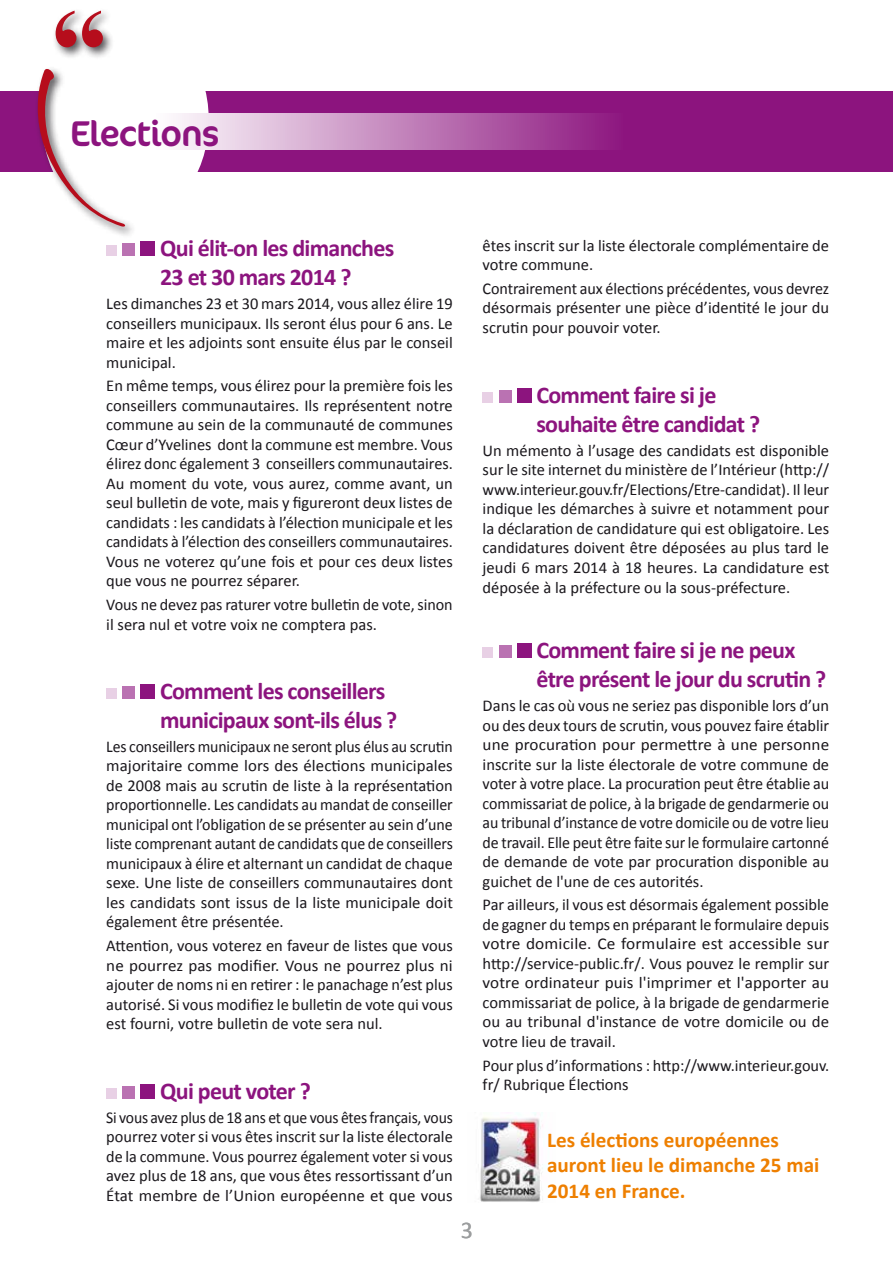
<style>
.page{position:relative;width:893px;height:1263px;background:#fff}
.page>*{position:absolute;margin:0;border:0;box-sizing:border-box;transform-origin:0 0}
.t1{font:700 112.5px "Times New Roman";color:#b60d1c}
.t2{font:36px "Cocon";letter-spacing:-.03em;color:#8c147e}
.t3{font:700 24px/28.8px "Calibri";letter-spacing:-.03em;color:#8c147e}
.t4{font:24px "Calibri";color:#9c9e9f}
.t5{font:700 21.15px/25.5px "Calibri";color:#ee7f00}
.t6{font:16.5px/19.5px "Calibri";color:#1a171c;text-align:justify}
.t7{font:16.5px/19.5px "Calibri";color:#1a171c;text-align:justify;scale:.96 1}
.t8{font:16.5px/19.5px "Calibri";color:#1a171c;text-align:justify;scale:.95 1}
</style>
<div class="page">
<div style="left:0;top:92px;width:893px;height:80px;background:#8c147e"></div>
<div style="left:42px;top:16px;width:167px;height:208px;background:#fff;border-radius:50%"></div>
<div style="left:52px;top:8px;width:63px;height:52px;background:#1a171c;opacity:.75"></div>
<div style="left:34px;top:65px;width:103px;height:174px;background:#1a171c;opacity:.75"></div>
<svg style="left:176px;top:114px;width:430px;height:36px;background:#c589be"></svg>
<div style="left:106px;top:245px;width:11px;height:11px;background:#e8d0e5"></div>
<div style="left:122px;top:243px;width:13px;height:13px;background:#ba72b2"></div>
<div style="left:141px;top:241px;width:14px;height:15px;background:#8c147e"></div>
<div style="left:106px;top:688px;width:11px;height:11px;background:#e8d0e5"></div>
<div style="left:122px;top:686px;width:13px;height:13px;background:#ba72b2"></div>
<div style="left:141px;top:684px;width:14px;height:15px;background:#8c147e"></div>
<div style="left:106px;top:1088px;width:11px;height:11px;background:#e8d0e5"></div>
<div style="left:122px;top:1086px;width:13px;height:13px;background:#ba72b2"></div>
<div style="left:141px;top:1084px;width:14px;height:15px;background:#8c147e"></div>
<div style="left:483px;top:392px;width:10px;height:11px;background:#e8d0e5"></div>
<div style="left:499px;top:390px;width:12px;height:13px;background:#ba72b2"></div>
<div style="left:517px;top:388px;width:15px;height:15px;background:#8c147e"></div>
<div style="left:483px;top:648px;width:10px;height:10px;background:#e8d0e5"></div>
<div style="left:499px;top:645px;width:12px;height:13px;background:#ba72b2"></div>
<div style="left:517px;top:643px;width:15px;height:15px;background:#8c147e"></div>
<img style="left:480px;top:1112px;width:63px;height:90px">
<svg style="left:28px;top:69px;width:109px;height:158px"></svg>
<h1 class="t1" style="left:51px;top:-29px;width:58px">“</h1>
<h2 class="t2" style="left:70px;top:112px;width:151px">Elections</h2>
<h3 class="t3" style="left:160px;top:233px;width:236px">Qui élit-on les dimanches<br>23 et 30 mars 2014 ?</h3>
<p class="t6" style="left:106px;top:293px;width:348px">Les dimanches 23 et 30 mars 2014, vous allez élire 19 conseillers municipaux. Ils seront élus pour 6 ans. Le maire et les adjoints sont ensuite élus par le conseil municipal.</p>
<p class="t6" style="left:106px;top:375px;width:348px">En même temps, vous élirez pour la première fois les conseillers communautaires. Ils représentent notre commune au sein de la communauté de communes Cœur d’Yvelines dont la commune est membre. Vous élirez donc également 3 conseillers communautaires.<br>Au moment du vote, vous aurez, comme avant, un seul bulletin de vote, mais y figureront deux listes de candidats : les candidats à l’élection municipale et les candidats à l’élection des conseillers communautaires.<br>Vous ne voterez qu’une fois et pour ces deux listes que vous ne pourrez séparer.</p>
<p class="t6" style="left:106px;top:594px;width:348px">Vous ne devez pas raturer votre bulletin de vote, sinon il sera nul et votre voix ne comptera pas.</p>
<h3 class="t3" style="left:160px;top:676px;width:239px">Comment les conseillers municipaux sont-ils élus ?</h3>
<p class="t7" style="left:106px;top:736px;width:363px">Les conseillers municipaux ne seront plus élus au scrutin majoritaire comme lors des élections municipales de 2008 mais au scrutin de liste à la représentation proportionnelle. Les candidats au mandat de conseiller municipal ont l’obligation de se présenter au sein d’une liste comprenant autant de candidats que de conseillers municipaux à élire et alternant un candidat de chaque sexe. Une liste de conseillers communautaires dont les candidats sont issus de la liste municipale doit également être présentée.</p>
<p class="t6" style="left:106px;top:935px;width:348px">Attention, vous voterez en faveur de listes que vous ne pourrez pas modifier. Vous ne pourrez plus ni ajouter de noms ni en retirer : le panachage n’est plus autorisé. Si vous modifiez le bulletin de vote qui vous est fourni, votre bulletin de vote sera nul.</p>
<h3 class="t3" style="left:160px;top:1075px;width:152px">Qui peut voter ?</h3>
<p class="t8" style="left:106px;top:1107px;width:366px">Si vous avez plus de 18 ans et que vous êtes français, vous pourrez voter si vous êtes inscrit sur la liste électorale de la commune. Vous pourrez également voter si vous avez plus de 18 ans, que vous êtes ressortissant d’un État membre de l’Union européenne et que vous</p>
<h3 class="t4" style="left:461px;top:1215px;width:14px">3</h3>
<p class="t6" style="left:483px;top:234px;width:348px">êtes inscrit sur la liste électorale complémentaire de votre commune.</p>
<p class="t6" style="left:483px;top:278px;width:348px">Contrairement aux élections précédentes, vous devrez désormais présenter une pièce d’identité le jour du scrutin pour pouvoir voter.</p>
<h3 class="t3" style="left:536px;top:379px;width:225px">Comment faire si je souhaite être candidat ?</h3>
<p class="t6" style="left:483px;top:440px;width:348px">Un mémento à l’usage des candidats est disponible sur le site internet du ministère de l’Intérieur (http:// www.interieur.gouv.fr/Elections/Etre-candidat). Il leur indique les démarches à suivre et notamment pour la déclaration de candidature qui est obligatoire. Les candidatures doivent être déposées au plus tard le jeudi 6 mars 2014 à 18 heures. La candidature est déposée à la préfecture ou la sous-préfecture.</p>
<h3 class="t3" style="left:536px;top:635px;width:291px">Comment faire si je ne peux être présent le jour du scrutin ?</h3>
<p class="t6" style="left:483px;top:695px;width:348px">Dans le cas où vous ne seriez pas disponible lors d’un ou des deux tours de scrutin, vous pouvez faire établir une procuration pour permettre à une personne inscrite sur la liste électorale de votre commune de voter à votre place. La procuration peut être établie au commissariat de police, à la brigade de gendarmerie ou au tribunal d’instance de votre domicile ou de votre lieu de travail. Elle peut être faite sur le formulaire cartonné de demande de vote par procuration disponible au guichet de l'une de ces autorités.</p>
<p class="t6" style="left:483px;top:894px;width:348px">Par ailleurs, il vous est désormais également possible de gagner du temps en préparant le formulaire depuis votre domicile. Ce formulaire est accessible sur http://service-public.fr/. Vous pouvez le remplir sur votre ordinateur puis l'imprimer et l'apporter au commissariat de police, à la brigade de gendarmerie ou au tribunal d'instance de votre domicile ou de votre lieu de travail.</p>
<p class="t6" style="left:483px;top:1054px;width:348px">Pour plus d’informations : http://www.interieur.gouv. fr/ Rubrique Élections</p>
<p class="t5" style="left:547px;top:1126px;width:274px">Les élections européennes auront lieu le dimanche 25 mai<br>2014 en France.</p>
</div>
